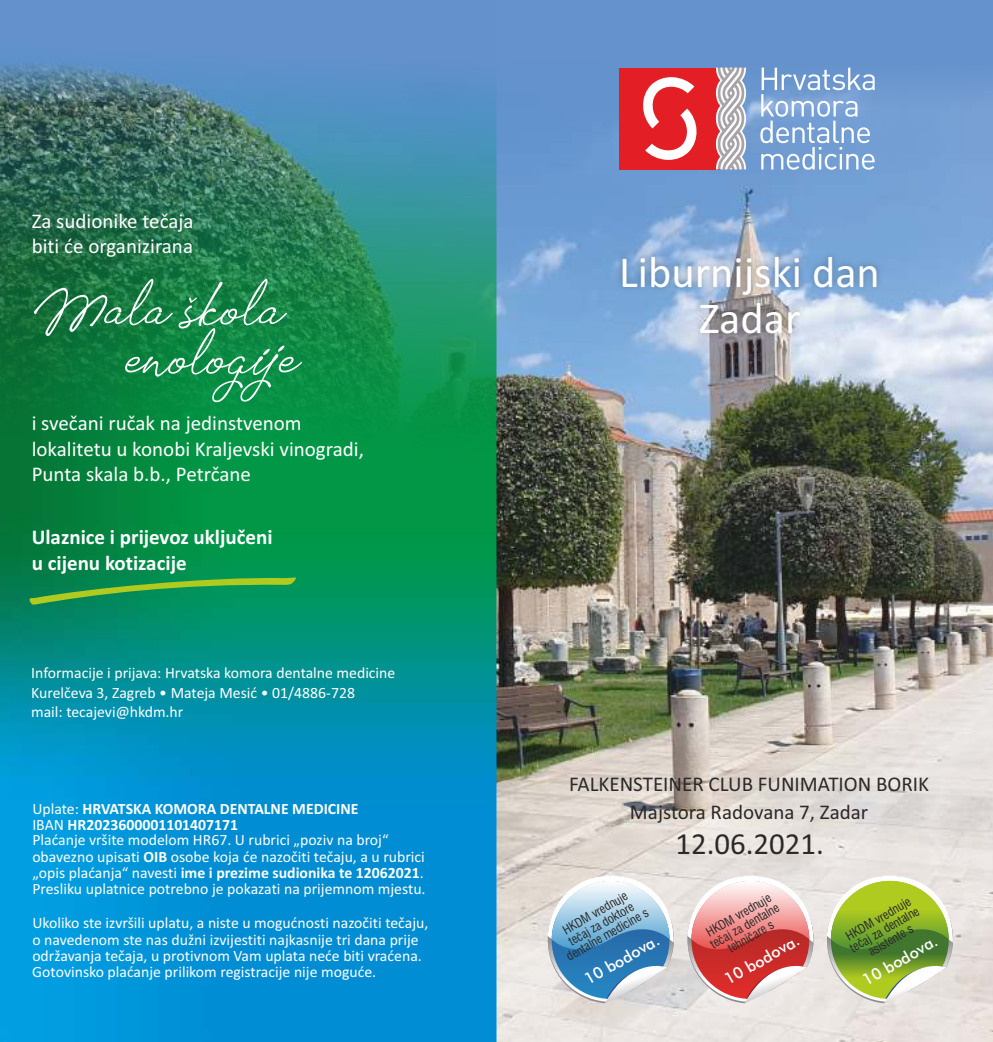
<style>
.page{position:relative;width:993px;height:1042px;background:#fff}
.page>*{position:absolute;margin:0;border:0;box-sizing:border-box;transform-origin:0 0}
.t1{font:44.27px/45.7px "Calibri";color:#fefefe;text-align:center}
.t2{font:30.8px "Calibri";color:#2b2a29}
.t3{font:21px/25.6px "Calibri";color:#fefefe}
.t4{font:21px/29.1px "Calibri";color:#2b2a29;text-align:center}
.t5{font:700 21px/25.6px "Calibri";color:#fefefe}
.t6{font:500 16.1px "Futura BT";color:#fefefe}
.t7{font:15.75px/15.9px "Calibri";color:#fefefe}
.t8{font:condensed 12.25px/12.2px "Swiss 721 BT";color:#2b2a29;text-align:center}
.s1{font-weight:700}
</style>
<div class="page">
<img style="left:496px;top:107px;width:496px;height:935px">
<div style="left:0;top:0;width:992px;height:107px;background:#6592cc"></div>
<img style="left:0;top:64px;width:496px;height:978px">
<div style="left:618px;top:68px;width:102px;height:101px;background:#e31e24"></div>
<svg style="left:715px;top:68px;width:30px;height:101px"></svg>
<svg style="left:643px;top:77px;width:54px;height:83px"></svg>
<svg style="left:760px;top:68px;width:114px;height:102px"></svg>
<img style="left:611px;top:246px;width:276px;height:99px">
<svg style="left:687px;top:875px;width:127px;height:128px;background:#e39b99"></svg>
<svg style="left:547px;top:875px;width:127px;height:128px;background:#98bcd5"></svg>
<svg style="left:826px;top:875px;width:127px;height:128px;background:#a9c16f"></svg>
<svg style="left:34px;top:279px;width:268px;height:123px;background:#258c51"></svg>
<svg style="left:29px;top:576px;width:267px;height:29px;background:#26994c"></svg>
<h3 class="t3" style="left:32px;top:210px;width:163px">Za sudionike tečaja biti će organizirana</h3>
<h3 class="t3" style="left:32px;top:412px;width:333px">i svečani ručak na jedinstvenom lokalitetu u konobi Kraljevski vinogradi,<br>Punta skala b.b., Petrčane</h3>
<h3 class="t5" style="left:32px;top:526px;width:242px">Ulaznice i prijevoz uključeni u cijenu kotizacije</h3>
<p class="t7" style="left:31px;top:665px;width:365px;line-height:19.1px">Informacije i prijava: Hrvatska komora dentalne medicine<br>Kurelčeva 3, Zagreb • Mateja Mesić • 01/4886-728<br>mail: tecajevi@hkdm.hr</p>
<p class="t7" style="left:32px;top:802px;width:394px">Uplate: <span class="s1">HRVATSKA KOMORA DENTALNE MEDICINE<br></span>IBAN <span class="s1">HR2023600001101407171<br></span>Plaćanje vršite modelom HR67. U rubrici „poziv na broj“ obavezno upisati <span class="s1">OIB</span> osobe koja će nazočiti tečaju, a u rubrici „opis plaćanja“ navesti <span class="s1">ime i prezime sudionika te 12062021</span>.<br>Presliku uplatnice potrebno je pokazati na prijemnom mjestu.</p>
<p class="t7" style="left:32px;top:916px;width:397px">Ukoliko ste izvršili uplatu, a niste u mogućnosti nazočiti tečaju, o navedenom ste nas dužni izvijestiti najkasnije tri dana prije održavanja tečaja, u protivnom Vam uplata neće biti vraćena.<br>Gotovinsko plaćanje prilikom registracije nije moguće.</p>
<h1 class="t1" style="left:619px;top:253px;width:262px">Liburnijski dan<br>Zadar</h1>
<h3 class="t4" style="left:569px;top:771px;width:361px">FALKENSTEINER CLUB FUNIMATION BORIK<br>Majstora Radovana 7, Zadar</h3>
<p class="t8" style="left:552px;top:932px;width:94px;rotate:-30deg">HKDM vrednuje tečaj za doktore dentalne medicine s</p>
<p class="t6" style="left:582px;top:974px;width:85px;rotate:-30deg">10 bodova.</p>
<h2 class="t2" style="left:675px;top:831px;width:150px">12.06.2021.</h2>
<p class="t8" style="left:702px;top:930px;width:79px;rotate:-30deg">HKDM vrednuje tečaj za dentalne tehničare s</p>
<p class="t6" style="left:722px;top:974px;width:85px;rotate:-30deg">10 bodova.</p>
<p class="t8" style="left:842px;top:934px;width:79px;rotate:-30deg">HKDM vrednuje tečaj za dentalne asistente s</p>
<p class="t6" style="left:860px;top:975px;width:85px;rotate:-30deg">10 bodova.</p>
</div>
